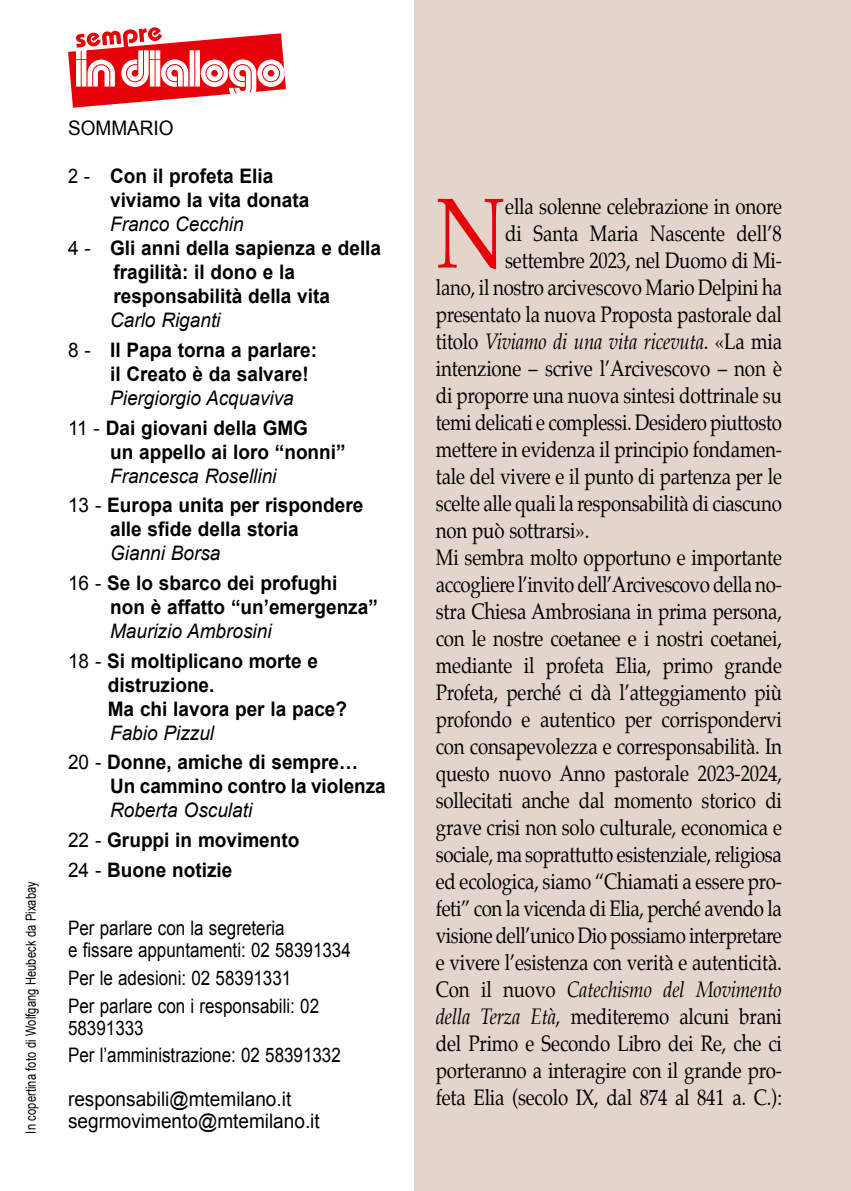
<style>
.page{position:relative;width:851px;height:1191px;background:#fff}
.page>*{position:absolute;margin:0;border:0;box-sizing:border-box;transform-origin:0 0}
.t1{font:99.4px "Palatino";color:#e60008;scale:.85 1}
.t2{font:22px "Palatino";letter-spacing:-.01em;color:#000;scale:.85 1}
.t3{font:italic 22px "Palatino";letter-spacing:-.01em;color:#000;scale:.85 1}
.t4{font:700 20px/29.6px "Arial";color:#000;scale:.95 1}
.t5{font:20px/27.6px "Arial";color:#000;scale:.85 1}
.t6{font:20px/22px "Arial";color:#000;scale:.95 1}
.t7{font:italic 20px/29.6px "Arial";color:#000;scale:.95 1}
.t8{font:14px "Arial";letter-spacing:.01em;color:#000;scale:.79 1}
.s1{font-weight:400}
.s2{font-weight:400;font-style:italic}
.s3{font-style:normal}
.s4{font-weight:700;font-style:normal}
.s5{font-style:italic}
</style>
<div class="page">
<div style="left:414px;top:0;width:436px;height:1191px;background:#e3d5cc"></div>
<svg style="left:68px;top:27px;width:218px;height:81px"></svg>
<p class="t8" style="left:23px;top:1133px;width:321px;rotate:-90deg">In copertina foto di Wolfgang Heubeck da Pixabay</p>
<p class="t6" style="left:68px;top:117px;width:113px">SOMMARIO</p>
<p class="t4" style="left:110px;top:164px;width:211px;line-height:24px;text-indent:-42px"><span class="s1">2 -</span> Con il profeta Elia viviamo la vita donata</p>
<p class="t7" style="left:110px;top:209px;width:142px">Franco Cecchin</p>
<p class="t4" style="left:68px;top:233px;width:331px"><span class="s1">4 -</span> Gli anni della sapienza e della</p>
<p class="t4" style="left:113px;top:257px;width:193px">fragilità: il dono e la</p>
<p class="t4" style="left:113px;top:281px;width:229px">responsabilità della vita</p>
<p class="t4" style="left:68px;top:305px;width:264px;text-indent:42px"><span class="s2">Carlo Riganti<br></span><span class="s1">8 -</span> Il Papa torna a parlare:</p>
<p class="t4" style="left:110px;top:359px;width:210px">il Creato è da salvare!</p>
<p class="t7" style="left:68px;top:383px;width:254px;text-indent:42px">Piergiorgio Acquaviva<br><span class="s3">11 -</span> <span class="s4">Dai giovani della GMG</span></p>
<p class="t4" style="left:110px;top:437px;width:249px">un appello ai loro “nonni”</p>
<p class="t4" style="left:68px;top:461px;width:312px;text-indent:42px"><span class="s2">Francesca Rosellini<br></span><span class="s1">13 -</span> Europa unita per rispondere</p>
<p class="t4" style="left:110px;top:514px;width:200px">alle sfide della storia</p>
<p class="t4" style="left:68px;top:538px;width:285px;text-indent:42px"><span class="s2">Gianni Borsa<br></span><span class="s1">16 -</span> Se lo sbarco dei profughi</p>
<p class="t4" style="left:110px;top:592px;width:283px">non è affatto “un’emergenza”</p>
<p class="t4" style="left:68px;top:616px;width:264px;text-align:center"><span class="s2">Maurizio Ambrosini<br></span><span class="s1">18 -</span> Si moltiplicano morte e</p>
<p class="t4" style="left:108px;top:672px;width:253px;line-height:24px">distruzione.<br>Ma chi lavora per la pace?</p>
<p class="t4" style="left:68px;top:718px;width:307px;text-indent:42px"><span class="s2">Fabio Pizzul<br></span><span class="s1">20 -</span> Donne, amiche di sempre…</p>
<p class="t4" style="left:110px;top:771px;width:292px">Un cammino contro la violenza</p>
<p class="t4" style="left:68px;top:795px;width:245px;text-indent:42px"><span class="s2">Roberta Osculati<br></span><span class="s1">22 -</span> Gruppi in movimento<br><span class="s1">24 -</span> Buone notizie</p>
<p class="t5" style="left:68px;top:917px;width:334px;line-height:22px">Per parlare con la segreteria<br>e fissare appuntamenti: 02 58391334</p>
<p class="t5" style="left:68px;top:964px;width:297px">Per le adesioni: 02 58391331<br>Per parlare con i responsabili: 02</p>
<p class="t5" style="left:68px;top:1013px;width:322px">58391333<br>Per l’amministrazione: 02 58391332</p>
<p class="t6" style="left:68px;top:1088px;width:266px">responsabili@mtemilano.it segrmovimento@mtemilano.it</p>
<h1 class="t1" style="left:436px;top:169px;width:84px">N</h1>
<p class="t2" style="left:505px;top:192px;width:327px">ella solenne celebrazione in onore</p>
<p class="t2" style="left:505px;top:219px;width:327px">di Santa Maria Nascente dell’8</p>
<p class="t2" style="left:505px;top:246px;width:327px">settembre 2023, nel Duomo di Mi-</p>
<p class="t2" style="left:436px;top:273px;width:409px">lano, il nostro arcivescovo Mario Delpini ha</p>
<p class="t2" style="left:436px;top:300px;width:408px">presentato la nuova Proposta pastorale dal</p>
<p class="t3" style="left:436px;top:328px;width:409px"><span class="s3">titolo</span> Viviamo di una vita ricevuta<span class="s3">. «La mia</span></p>
<p class="t2" style="left:436px;top:354px;width:409px">intenzione – scrive l’Arcivescovo – non è</p>
<p class="t2" style="left:436px;top:381px;width:408px">di proporre una nuova sintesi dottrinale su</p>
<p class="t2" style="left:436px;top:408px;width:408px">temi delicati e complessi. Desidero piuttosto</p>
<p class="t2" style="left:436px;top:435px;width:409px">mettere in evidenza il principio fondamen-</p>
<p class="t2" style="left:436px;top:462px;width:408px">tale del vivere e il punto di partenza per le</p>
<p class="t2" style="left:436px;top:489px;width:408px">scelte alle quali la responsabilità di ciascuno</p>
<p class="t2" style="left:436px;top:516px;width:182px">non può sottrarsi».</p>
<p class="t2" style="left:436px;top:543px;width:409px">Mi sembra molto opportuno e importante</p>
<p class="t2" style="left:436px;top:570px;width:409px">accogliere l’invito dell’Arcivescovo della no-</p>
<p class="t2" style="left:436px;top:597px;width:409px">stra Chiesa Ambrosiana in prima persona,</p>
<p class="t2" style="left:436px;top:624px;width:409px">con le nostre coetanee e i nostri coetanei,</p>
<p class="t2" style="left:436px;top:651px;width:409px">mediante il profeta Elia, primo grande</p>
<p class="t2" style="left:436px;top:678px;width:409px">Profeta, perché ci dà l’atteggiamento più</p>
<p class="t2" style="left:436px;top:705px;width:409px">profondo e autentico per corrispondervi</p>
<p class="t2" style="left:436px;top:732px;width:409px">con consapevolezza e corresponsabilità. In</p>
<p class="t2" style="left:436px;top:759px;width:409px">questo nuovo Anno pastorale 2023-2024,</p>
<p class="t2" style="left:436px;top:786px;width:409px">sollecitati anche dal momento storico di</p>
<p class="t2" style="left:436px;top:813px;width:408px">grave crisi non solo culturale, economica e</p>
<p class="t2" style="left:436px;top:840px;width:408px">sociale, ma soprattutto esistenziale, religiosa</p>
<p class="t2" style="left:436px;top:867px;width:409px">ed ecologica, siamo “Chiamati a essere pro-</p>
<p class="t2" style="left:436px;top:894px;width:408px">feti” con la vicenda di Elia, perché avendo la</p>
<p class="t2" style="left:436px;top:921px;width:408px">visione dell’unico Dio possiamo interpretare</p>
<p class="t2" style="left:436px;top:948px;width:408px">e vivere l’esistenza con verità e autenticità.</p>
<p class="t3" style="left:436px;top:976px;width:408px"><span class="s3">Con il nuovo</span> Catechismo del Movimento</p>
<p class="t2" style="left:436px;top:1002px;width:408px"><span class="s5">della Terza Età</span>, mediteremo alcuni brani</p>
<p class="t2" style="left:436px;top:1029px;width:409px">del Primo e Secondo Libro dei Re, che ci</p>
<p class="t2" style="left:436px;top:1056px;width:409px">porteranno a interagire con il grande pro-</p>
<p class="t2" style="left:436px;top:1083px;width:409px">feta Elia (secolo IX, dal 874 al 841 a. C.):</p>
</div>
